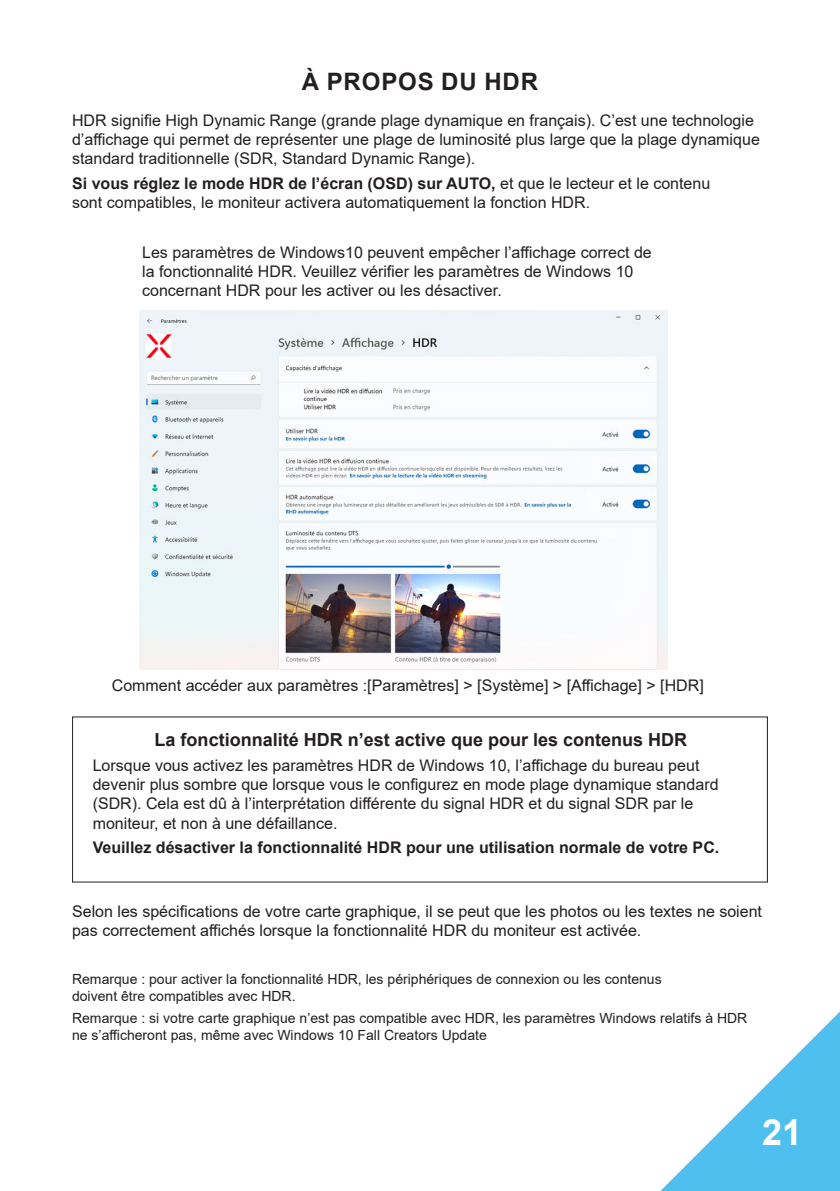
<style>
.page{position:relative;width:840px;height:1191px;background:#fff}
.page>*{position:absolute;margin:0;border:0;box-sizing:border-box;transform-origin:0 0}
.t1{font:700 36px "Arial";color:#fff}
.Titre{font:700 24px "Arial";letter-spacing:.035em;color:#231f20}
.Sous_Titre{font:700 18px "Arial";color:#231f20}
.Body{font:16px/19.2px "Arial";color:#231f20}
.Body-2{font:700 16px "Arial";color:#231f20}
.Notes{font:14px/16.8px "Arial";color:#231f20}
.s1{font-weight:700}
</style>
<div class="page">
<svg style="left:660px;top:1012px;width:179px;height:179px"></svg>
<img style="left:139px;top:311px;width:528px;height:358px">
<p class="Titre" style="left:302px;top:64px;width:237px">À PROPOS DU HDR</p>
<p class="Body" style="left:72px;top:110px;width:689px">HDR signifie High Dynamic Range (grande plage dynamique en français). C’est une technologie d’affichage qui permet de représenter une plage de luminosité plus large que la plage dynamique standard traditionnelle (SDR, Standard Dynamic Range).</p>
<p class="Body" style="left:72px;top:174px;width:639px"><span class="s1">Si vous réglez le mode HDR de l’écran (OSD) sur AUTO,</span> et que le lecteur et le contenu sont compatibles, le moniteur activera automatiquement la fonction HDR.</p>
<p class="Body" style="left:142px;top:243px;width:511px">Les paramètres de Windows10 peuvent empêcher l’affichage correct de la fonctionnalité HDR. Veuillez vérifier les paramètres de Windows 10 concernant HDR pour les activer ou les désactiver.</p>
<p class="Body" style="left:112px;top:675px;width:593px">Comment accéder aux paramètres :[Paramètres] &gt; [Système] &gt; [Affichage] &gt; [HDR]</p>
<p class="Sous_Titre" style="left:154px;top:727px;width:534px">La fonctionnalité HDR n’est active que pour les contenus HDR</p>
<p class="Body" style="left:93px;top:755px;width:627px">Lorsque vous activez les paramètres HDR de Windows 10, l’affichage du bureau peut devenir plus sombre que lorsque vous le configurez en mode plage dynamique standard (SDR). Cela est dû à l’interprétation différente du signal HDR et du signal SDR par le moniteur, et non à une défaillance.</p>
<p class="Body-2" style="left:93px;top:836px;width:627px">Veuillez désactiver la fonctionnalité HDR pour une utilisation normale de votre PC.</p>
<p class="Body" style="left:72px;top:902px;width:691px">Selon les spécifications de votre carte graphique, il se peut que les photos ou les textes ne soient pas correctement affichés lorsque la fonctionnalité HDR du moniteur est activée.</p>
<p class="Notes" style="left:72px;top:970px;width:591px">Remarque : pour activer la fonctionnalité HDR, les périphériques de connexion ou les contenus doivent être compatibles avec HDR.</p>
<p class="Notes" style="left:72px;top:1009px;width:676px">Remarque : si votre carte graphique n’est pas compatible avec HDR, les paramètres Windows relatifs à HDR ne s’afficheront pas, même avec Windows 10 Fall Creators Update</p>
<h1 class="t1" style="left:761px;top:1107px;width:42px">21</h1>
</div>
